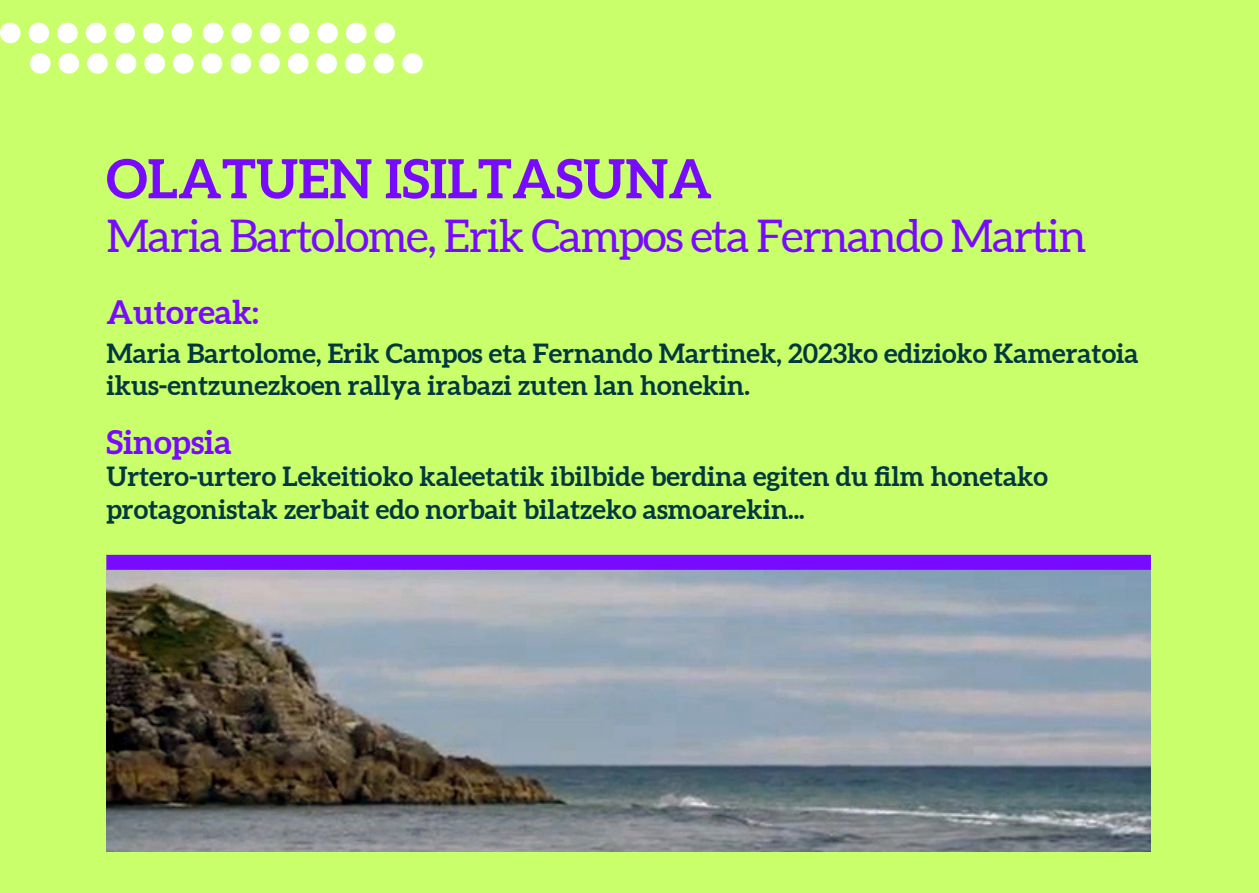
<style>
.page{position:relative;width:1259px;height:893px;background:#c9ff6b}
.page>*{position:absolute;margin:0;border:0;box-sizing:border-box;transform-origin:0 0}
.t1{font:700 54px "Aleo";color:#780aff}
.t2{font:45px "Aleo";letter-spacing:-.03em;color:#780aff}
.t3{font:700 33px "Aleo";color:#780aff}
.t4{font:700 27px/32.4px "Aleo";color:#02393e}
</style>
<div class="page">
<div style="left:30px;top:53px;width:21px;height:21px;background:#fff;border-radius:50%"></div>
<div style="left:59px;top:53px;width:20px;height:21px;background:#fff;border-radius:50%"></div>
<div style="left:87px;top:53px;width:21px;height:21px;background:#fff;border-radius:50%"></div>
<div style="left:116px;top:53px;width:20px;height:21px;background:#fff;border-radius:50%"></div>
<div style="left:144px;top:53px;width:21px;height:21px;background:#fff;border-radius:50%"></div>
<div style="left:173px;top:53px;width:21px;height:21px;background:#fff;border-radius:50%"></div>
<div style="left:202px;top:53px;width:20px;height:21px;background:#fff;border-radius:50%"></div>
<div style="left:231px;top:53px;width:20px;height:21px;background:#fff;border-radius:50%"></div>
<div style="left:259px;top:53px;width:21px;height:21px;background:#fff;border-radius:50%"></div>
<div style="left:288px;top:53px;width:20px;height:21px;background:#fff;border-radius:50%"></div>
<div style="left:316px;top:53px;width:21px;height:21px;background:#fff;border-radius:50%"></div>
<div style="left:345px;top:53px;width:20px;height:21px;background:#fff;border-radius:50%"></div>
<div style="left:374px;top:53px;width:20px;height:21px;background:#fff;border-radius:50%"></div>
<div style="left:402px;top:53px;width:21px;height:21px;background:#fff;border-radius:50%"></div>
<div style="left:0;top:23px;width:21px;height:20px;background:#fff;border-radius:50%"></div>
<div style="left:29px;top:23px;width:20px;height:20px;background:#fff;border-radius:50%"></div>
<div style="left:57px;top:23px;width:21px;height:20px;background:#fff;border-radius:50%"></div>
<div style="left:86px;top:23px;width:20px;height:20px;background:#fff;border-radius:50%"></div>
<div style="left:114px;top:23px;width:21px;height:20px;background:#fff;border-radius:50%"></div>
<div style="left:143px;top:23px;width:21px;height:20px;background:#fff;border-radius:50%"></div>
<div style="left:172px;top:23px;width:20px;height:20px;background:#fff;border-radius:50%"></div>
<div style="left:203px;top:23px;width:20px;height:20px;background:#fff;border-radius:50%"></div>
<div style="left:231px;top:23px;width:21px;height:20px;background:#fff;border-radius:50%"></div>
<div style="left:260px;top:23px;width:21px;height:20px;background:#fff;border-radius:50%"></div>
<div style="left:289px;top:23px;width:20px;height:20px;background:#fff;border-radius:50%"></div>
<div style="left:317px;top:23px;width:21px;height:20px;background:#fff;border-radius:50%"></div>
<div style="left:346px;top:23px;width:20px;height:20px;background:#fff;border-radius:50%"></div>
<div style="left:374px;top:23px;width:21px;height:20px;background:#fff;border-radius:50%"></div>
<img style="left:106px;top:570px;width:1045px;height:282px">
<div style="left:106px;top:555px;width:1045px;height:15px;background:#780aff"></div>
<p class="t1" style="left:106px;top:146px;width:607px">OLATUEN ISILTASUNA</p>
<p class="t2" style="left:106px;top:210px;width:982px">Maria Bartolome, Erik Campos eta Fernando Martin</p>
<p class="t3" style="left:106px;top:292px;width:154px">Autoreak:</p>
<p class="t4" style="left:106px;top:338px;width:1034px">Maria Bartolome, Erik Campos eta Fernando Martinek, 2023ko edizioko Kameratoia ikus-entzunezkoen rallya irabazi zuten lan honekin.</p>
<p class="t3" style="left:106px;top:422px;width:127px">Sinopsia</p>
<p class="t4" style="left:106px;top:461px;width:943px">Urtero-urtero Lekeitioko kaleetatik ibilbide berdina egiten du film honetako protagonistak zerbait edo norbait bilatzeko asmoarekin...</p>
</div>
